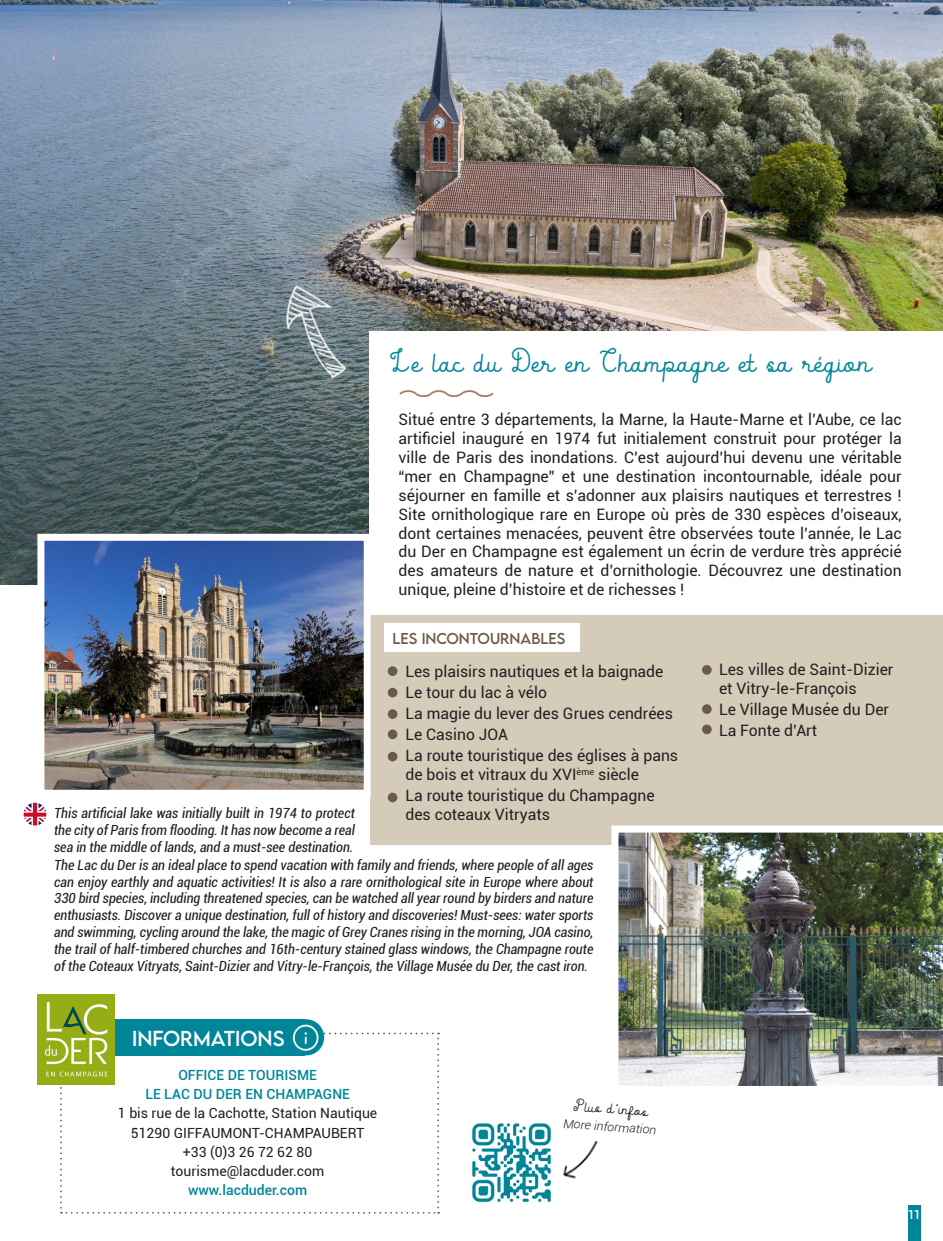
<style>
.page{position:relative;width:943px;height:1241px;background:#fff}
.page>*{position:absolute;margin:0;border:0;box-sizing:border-box;transform-origin:0 0}
.t1{font:28px "Calittra";color:#008698}
.t2{font:19.25px "LEMONMILK";color:#fff}
.t3{font:15.75px/18.9px "Roboto";color:#231f20}
.t4{font:14.88px "Calittra";color:#231f20}
.t5{font:italic condensed 14px/16.8px "Roboto";color:#231f20;text-align:justify}
.t6{font:14px "Roboto";color:#231f20}
.t7{font:500 14px "Roboto";color:#008698}
.t8{font:14px "LEMONMILK";color:#6a5b49}
.t9{font:italic 300 12.25px "Roboto";color:#231f20}
.t10{font:500 12.25px "Roboto";color:#fff}
</style>
<div class="page">
<img style="left:0;top:0;width:943px;height:584px">
<div style="left:369px;top:331px;width:574px;height:266px;background:#fff"></div>
<div style="left:370px;top:614px;width:573px;height:230px;background:#d4ccb9"></div>
<svg style="left:399px;top:390px;width:95px;height:7px"></svg>
<img style="left:22px;top:800px;width:26px;height:27px;border-radius:13px">
<div style="left:20px;top:799px;width:30px;height:29px;border:4px solid #fff;border-radius:50%"></div>
<img style="left:45px;top:541px;width:318px;height:247px">
<div style="left:37px;top:533px;width:334px;height:263px;border:7px solid #fff"></div>
<img style="left:254px;top:262px;width:121px;height:130px">
<svg style="left:60px;top:1032px;width:379px;height:181px"></svg>
<div style="left:113px;top:1019px;width:192px;height:36px;background:#008698"></div>
<img style="left:288px;top:1019px;width:36px;height:36px;border-radius:18px">
<div style="left:384px;top:623px;width:195px;height:28px;background:#fff"></div>
<img style="left:37px;top:994px;width:77px;height:89px">
<img style="left:472px;top:1123px;width:79px;height:79px">
<img style="left:563px;top:1141px;width:35px;height:38px">
<img style="left:611px;top:825px;width:332px;height:261px">
<div style="left:907px;top:1205px;width:13px;height:35px;background:#008698"></div>
<div style="left:388px;top:666px;width:9px;height:10px;background:#6a5b49;border-radius:50%"></div>
<div style="left:388px;top:687px;width:9px;height:10px;background:#6a5b49;border-radius:50%"></div>
<div style="left:388px;top:709px;width:9px;height:9px;background:#6a5b49;border-radius:50%"></div>
<div style="left:388px;top:729px;width:9px;height:10px;background:#6a5b49;border-radius:50%"></div>
<div style="left:388px;top:751px;width:9px;height:10px;background:#6a5b49;border-radius:50%"></div>
<div style="left:388px;top:792px;width:9px;height:10px;background:#6a5b49;border-radius:50%"></div>
<div style="left:702px;top:665px;width:9px;height:9px;background:#6a5b49;border-radius:50%"></div>
<div style="left:702px;top:704px;width:9px;height:9px;background:#6a5b49;border-radius:50%"></div>
<div style="left:702px;top:724px;width:9px;height:10px;background:#6a5b49;border-radius:50%"></div>
<p class="t5" style="left:54px;top:804px;width:302px">This artificial lake was initially built in 1974 to protect the city of Paris from flooding. It has now become a real sea in the middle of lands, and a must-see destination.</p>
<p class="t1" style="left:390px;top:342px;width:483px">Le lac du Der en Champagne et sa région</p>
<p class="t3" style="left:398px;top:409px;width:504px;text-align:justify">Situé entre 3 départements, la Marne, la Haute-Marne et l’Aube, ce lac artificiel inauguré en 1974 fut initialement construit pour protéger la ville de Paris des inondations. C’est aujourd’hui devenu une véritable “mer en Champagne” et une destination incontournable, idéale pour séjourner en famille et s’adonner aux plaisirs nautiques et terrestres !<br>Site ornithologique rare en Europe où près de 330 espèces d’oiseaux, dont certaines menacées, peuvent être observées toute l’année, le Lac du Der en Champagne est également un écrin de verdure très apprécié des amateurs de nature et d’ornithologie. Découvrez une destination unique, pleine d’histoire et de richesses !</p>
<p class="t8" style="left:392px;top:628px;width:174px">LES INCONTOURNABLES</p>
<p class="t3" style="left:405px;top:661px;width:259px">Les plaisirs nautiques et la baignade</p>
<p class="t3" style="left:405px;top:682px;width:143px">Le tour du lac à vélo</p>
<p class="t3" style="left:405px;top:703px;width:269px">La magie du lever des Grues cendrées</p>
<p class="t3" style="left:405px;top:724px;width:104px">Le Casino JOA</p>
<p class="t3" style="left:405px;top:745px;width:274px">La route touristique des églises à pans de bois et vitraux du XVI<sup>ème</sup> siècle</p>
<p class="t3" style="left:405px;top:785px;width:251px">La route touristique du Champagne des coteaux Vitryats</p>
<p class="t3" style="left:719px;top:659px;width:176px">Les villes de Saint-Dizier</p>
<p class="t3" style="left:719px;top:678px;width:139px">et Vitry-le-François</p>
<p class="t3" style="left:719px;top:699px;width:171px">Le Village Musée du Der</p>
<p class="t3" style="left:719px;top:720px;width:100px">La Fonte d’Art</p>
<p class="t5" style="left:54px;top:855px;width:541px">The Lac du Der is an ideal place to spend vacation with family and friends, where people of all ages can enjoy earthly and aquatic activities! It is also a rare ornithological site in Europe where about 330 bird species, including threatened species, can be watched all year round by birders and nature enthusiasts. Discover a unique destination, full of history and discoveries! Must-sees: water sports and swimming, cycling around the lake, the magic of Grey Cranes rising in the morning, JOA casino, the trail of half-timbered churches and 16th-century stained glass windows, the Champagne route of the Coteaux Vitryats, Saint-Dizier and Vitry-le-François, the Village Musée du Der, the cast iron.</p>
<p class="t2" style="left:132px;top:1025px;width:20px">INFOR</p>
<p class="t2" style="left:193px;top:1025px;width:63px">MATIONS</p>
<p class="t7" style="left:178px;top:1064px;width:140px">OFFICE DE TOURISME</p>
<p class="t7" style="left:145px;top:1084px;width:206px">LE LAC DU DER EN CHAMPAGNE</p>
<p class="t6" style="left:118px;top:1103px;width:261px">1 bis rue de la Cachotte, Station Nautique</p>
<p class="t6" style="left:131px;top:1122px;width:235px">51290 GIFFAUMONT-CHAMPAUBERT</p>
<p class="t6" style="left:183px;top:1141px;width:131px">+33 (0)3 26 72 62 80</p>
<p class="t6" style="left:171px;top:1161px;width:155px">tourisme@lacduder.com</p>
<p class="t7" style="left:188px;top:1180px;width:121px">www.lacduder.com</p>
<p class="t4" style="left:574px;top:1094px;width:76px;rotate:4deg">Plus d’infos</p>
<p class="t9" style="left:564px;top:1114px;width:95px;rotate:4deg">More information</p>
<p class="t10" style="left:907px;top:1205px;width:14px">11</p>
</div>
